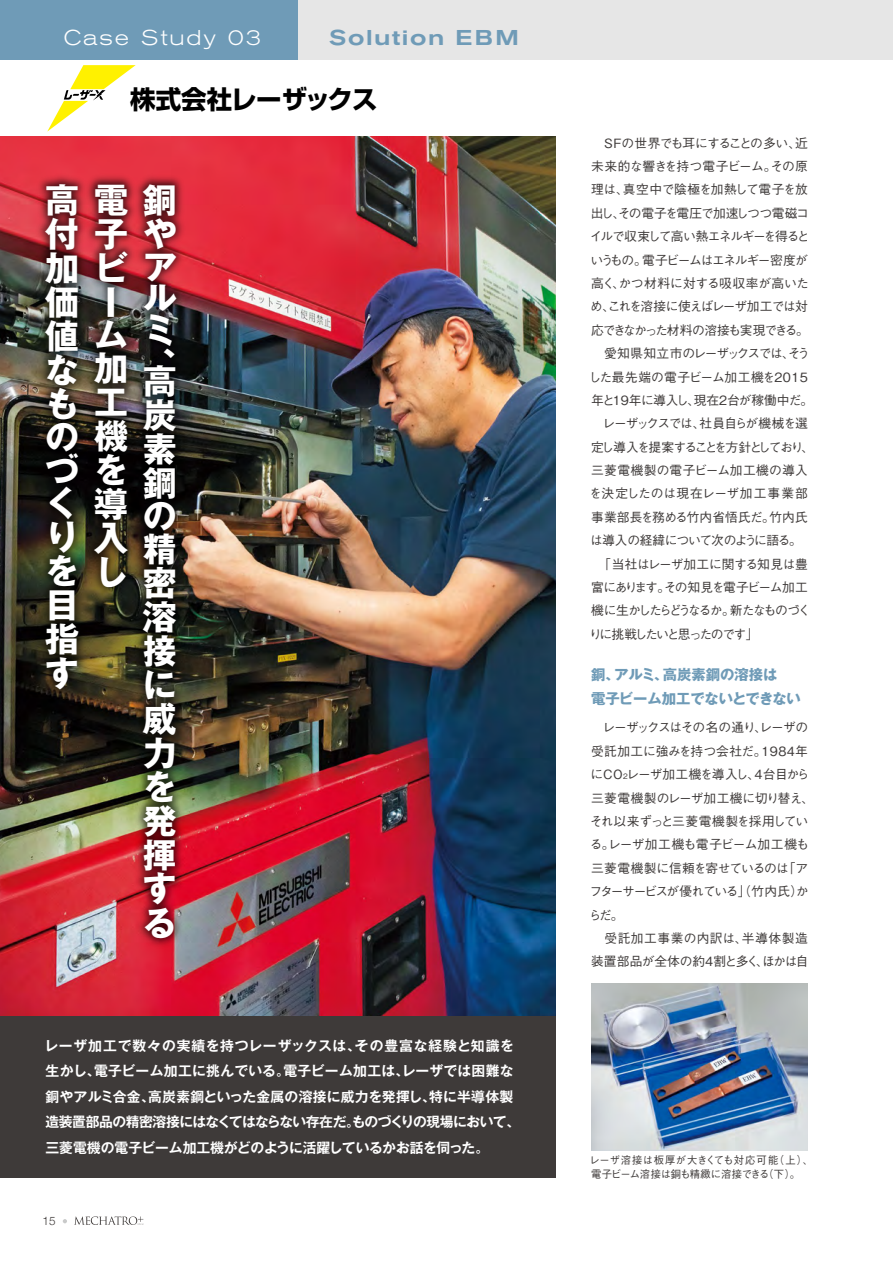
<style>
.page{position:relative;width:893px;height:1263px;background:#fff}
.page>*{position:absolute;margin:0;border:0;box-sizing:border-box;transform-origin:0 0}
.t1{font:700 34.05px/33.9px "Gothic MB101 Pro";color:#fff}
.t2{font:700 25.5px "Shin Go Pro";letter-spacing:-.015em;color:#000}
.t3{font:300 expanded 21.3px "Akzidenz Grotesk BE";letter-spacing:.1em;color:#fff}
.t4{font:500 expanded 21.3px "Akzidenz Grotesk BE";letter-spacing:.075em;color:#6f9bb7}
.t5{font:700 14.4px/23.4px "Gothic MB101 Pro";color:#6f9bb7}
.t6{font:700 13.8px/25.5px "Gothic MB101 Pro De";color:#fff}
.t7{font:500 12.75px/23.4px "Gothic BBB Pro";letter-spacing:-.055em;color:#3e3a39}
.t8{font:500 12.75px/23.4px "Gothic BBB Pro";letter-spacing:-.015em;color:#3e3a39}
.t9{font:300 11.7px "Helvetica Neue";color:#3e3a39}
.t10{font:500 10.65px/13.8px "Gothic BBB Pro";letter-spacing:-.01em;color:#3e3a39}
.s1{font-size:7.5px}
</style>
<div class="page">
<img style="left:591px;top:984px;width:217px;height:167px">
<div style="left:0;top:0;width:893px;height:60px;background:#e6e6e6"></div>
<div style="left:0;top:0;width:298px;height:60px;background:#6f9bb7"></div>
<img style="left:0;top:136px;width:555px;height:880px">
<div style="left:0;top:1016px;width:555px;height:161px;background:#3e3a39"></div>
<svg style="left:51px;top:65px;width:85px;height:60px"></svg>
<img style="left:0;top:125px;width:235px;height:871px">
<svg style="left:63px;top:1219px;width:4px;height:4px"></svg>
<svg style="left:74px;top:1216px;width:70px;height:9px"></svg>
<h3 class="t3" style="left:64px;top:26px;width:199px">Case Study 03</h3>
<h3 class="t4" style="left:329px;top:25px;width:191px">Solution EBM</h3>
<h2 class="t2" style="left:130px;top:79px;width:249px">株式会社レーザックス</h2>
<h1 class="t1" style="left:45px;top:179px;width:35px">高付加価値なものづくりを目指す</h1>
<h1 class="t1" style="left:94px;top:178px;width:82px">電銅子<br>ビ<br>ー<br>ム<br>加<br>工<br>機<br>を<br>導<br>入<br>し</h1>
<h1 class="t1" style="left:143px;top:213px;width:35px;line-height:32.5px">やアルミ、</h1>
<h1 class="t1" style="left:143px;top:360px;width:35px;text-align:justify">高炭素鋼の精密溶接に威力を発揮する</h1>
<p class="t6" style="left:44px;top:1031px;width:477px">レーザ加工で数々の実績を持つレーザックスは、その豊富な経験と知識を生かし、電子ビーム加工に挑んでいる。電子ビーム加工は、レーザでは困難な銅やアルミ合金、高炭素鋼といった金属の溶接に威力を発揮し、特に半導体製造装置部品の精密溶接にはなくてはならない存在だ。ものづくりの現場において、三菱電機の電子ビーム加工機がどのように活躍しているかお話を伺った。</p>
<p class="t9" style="left:43px;top:1211px;width:15px">15</p>
<p class="t7" style="left:588px;top:130px;width:227px">　SFの世界でも耳にすることの多い、近未来的な響きを持つ電子ビーム。その原理は、真空中で陰極を加熱して電子を放出し、その電子を電圧で加速しつつ電磁コイルで収束して高い熱エネルギーを得るというもの。電子ビームはエネルギー密度が高く、かつ材料に対する吸収率が高いため、これを溶接に使えばレーザ加工では対応できなかった材料の溶接も実現できる。　愛知県知立市のレーザックスでは、そうした最先端の電子ビーム加工機を2015年と19年に導入し、現在2台が稼働中だ。　レーザックスでは、社員自らが機械を選定し導入を提案することを方針としており、三菱電機製の電子ビーム加工機の導入を決定したのは現在レーザ加工事業部事業部長を務める竹内省悟氏だ。竹内氏は導入の経緯について次のように語る。　「当社はレーザ加工に関する知見は豊富にあります。その知見を電子ビーム加工機に生かしたらどうなるか。新たなものづくりに挑戦したいと思ったのです」</p>
<p class="t5" style="left:591px;top:661px;width:211px">銅、アルミ、高炭素鋼の溶接は<br>電子ビーム加工でないとできない</p>
<p class="t8" style="left:589px;top:714px;width:227px">　レーザックスはその名の通り、レーザの受託加工に強みを持つ会社だ。1984年にCO<span class="s1">2</span>レーザ加工機を導入し、4台目から三菱電機製のレーザ加工機に切り替え、それ以来ずっと三菱電機製を採用している。レーザ加工機も電子ビーム加工機も三菱電機製に信頼を寄せているのは「アフターサービスが優れている」（竹内氏）からだ。<br>　受託加工事業の内訳は、半導体製造装置部品が全体の約4割と多く、ほかは自</p>
<p class="t10" style="left:590px;top:1152px;width:225px">レーザ溶接は板厚が大きくても対応可能（上）、電子ビーム溶接は銅も精緻に溶接できる（下）。</p>
</div>
